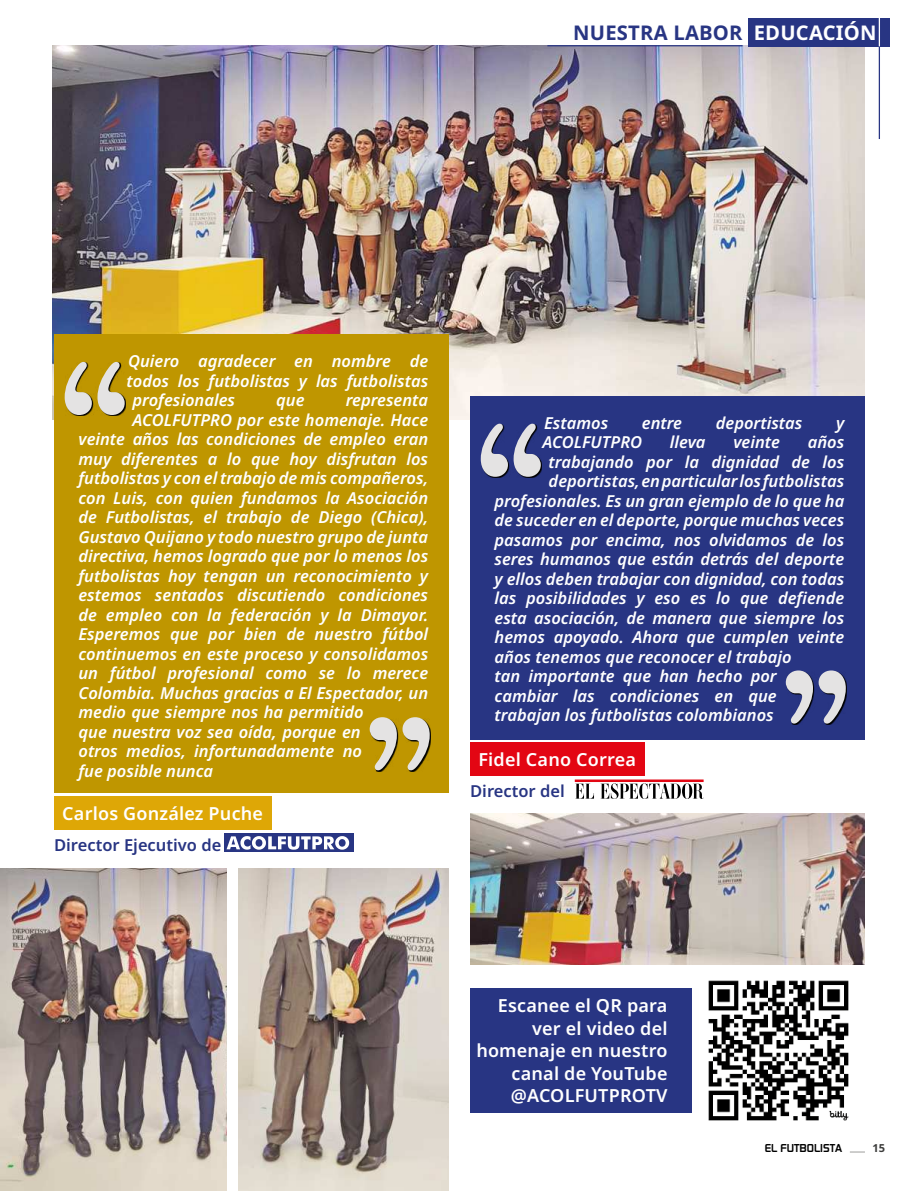
<style>
.page{position:relative;width:919px;height:1191px;background:#fff}
.page>*{position:absolute;margin:0;border:0;box-sizing:border-box;transform-origin:0 0}
.t1{font:700 20.25px "Noto Sans";letter-spacing:.01em;color:#283583}
.t2{font:600 18px/22.5px "Noto Sans";letter-spacing:.01em;color:#fff;text-align:right}
.t3{font:italic 600 16.5px "Noto Sans";color:#fff}
.t4{font:600 16.5px "Noto Sans";color:#283583}
.t5{font:700 11.1px "Noto Sans";color:#3c3c3b}
.t6{font:700 10.2px "Sol Pro";color:#000}
.s1{color:#fff}
</style>
<div class="page">
<svg style="left:850px;top:1151px;width:14px;height:1px"></svg>
<img style="left:53px;top:45px;width:811px;height:374px">
<div style="left:748px;top:18px;width:141px;height:28px;background:#283583"></div>
<hr style="left:547px;top:45px;width:195px;height:1px;background:#283583">
<hr style="left:878px;top:46px;width:1px;height:93px;background:#283583">
<hr style="left:878px;top:0;width:1px;height:46px;background:#fff">
<div style="left:470px;top:988px;width:232px;height:125px;background:#283583"></div>
<img style="left:692px;top:964px;width:172px;height:157px">
<img style="left:0;top:868px;width:226px;height:323px">
<img style="left:238px;top:868px;width:211px;height:323px">
<div style="left:54px;top:334px;width:395px;height:458px;background:#bf9600"></div>
<div style="left:470px;top:396px;width:394px;height:343px;background:#283583"></div>
<svg style="left:74px;top:398px;width:52px;height:18px"></svg>
<svg style="left:65px;top:362px;width:60px;height:53px"></svg>
<svg style="left:490px;top:459px;width:51px;height:19px"></svg>
<svg style="left:480px;top:424px;width:60px;height:53px"></svg>
<svg style="left:375px;top:725px;width:55px;height:46px"></svg>
<svg style="left:369px;top:717px;width:60px;height:53px"></svg>
<svg style="left:791px;top:679px;width:55px;height:45px"></svg>
<svg style="left:785px;top:670px;width:60px;height:53px"></svg>
<div style="left:54px;top:796px;width:217px;height:33px;background:#dea706"></div>
<div style="left:470px;top:742px;width:174px;height:33px;background:#e30613"></div>
<svg style="left:224px;top:833px;width:129px;height:18px"></svg>
<svg style="left:226px;top:836px;width:123px;height:13px"></svg>
<svg style="left:575px;top:783px;width:19px;height:15px"></svg>
<svg style="left:600px;top:783px;width:103px;height:16px"></svg>
<hr style="left:574px;top:779px;width:129px;height:3px;background:#e30613">
<img style="left:470px;top:813px;width:394px;height:151px">
<p class="t1" style="left:573px;top:21px;width:305px">NUESTRA LABOR <span class="s1">EDUCACIÓN</span></p>
<p class="t3" style="left:128px;top:354px;width:301px">Quiero agradecer en nombre de</p>
<p class="t3" style="left:126px;top:374px;width:303px">todos los futbolistas y las futbolistas</p>
<p class="t3" style="left:132px;top:393px;width:104px">profesionales</p>
<p class="t3" style="left:276px;top:393px;width:30px">que</p>
<p class="t3" style="left:346px;top:393px;width:84px">representa</p>
<p class="t3" style="left:132px;top:413px;width:297px">ACOLFUTPRO por este homenaje. Hace</p>
<p class="t3" style="left:78px;top:432px;width:351px">veinte años las condiciones de empleo eran</p>
<p class="t3" style="left:78px;top:452px;width:351px">muy diferentes a lo que hoy disfrutan los</p>
<p class="t3" style="left:78px;top:471px;width:351px">futbolistas y con el trabajo de mis compañeros,</p>
<p class="t3" style="left:78px;top:491px;width:351px">con Luis, con quien fundamos la Asociación</p>
<p class="t3" style="left:78px;top:510px;width:351px">de Futbolistas, el trabajo de Diego (Chica),</p>
<p class="t3" style="left:78px;top:530px;width:351px">Gustavo Quijano y todo nuestro grupo de junta</p>
<p class="t3" style="left:78px;top:549px;width:351px">directiva, hemos logrado que por lo menos los</p>
<p class="t3" style="left:78px;top:569px;width:351px">futbolistas hoy tengan un reconocimiento y</p>
<p class="t3" style="left:78px;top:588px;width:351px">estemos sentados discutiendo condiciones</p>
<p class="t3" style="left:78px;top:608px;width:351px">de empleo con la federación y la Dimayor.</p>
<p class="t3" style="left:78px;top:627px;width:351px">Esperemos que por bien de nuestro fútbol</p>
<p class="t3" style="left:78px;top:647px;width:351px">continuemos en este proceso y consolidamos</p>
<p class="t3" style="left:78px;top:666px;width:351px">un fútbol profesional como se lo merece</p>
<p class="t3" style="left:78px;top:686px;width:351px">Colombia. Muchas gracias a El Espectador, un</p>
<p class="t3" style="left:78px;top:705px;width:287px">medio que siempre nos ha permitido</p>
<p class="t3" style="left:78px;top:725px;width:284px">que nuestra voz sea oída, porque en</p>
<p class="t3" style="left:78px;top:744px;width:285px">otros medios, infortunadamente no</p>
<p class="t3" style="left:78px;top:764px;width:136px">fue posible nunca</p>
<p class="t2" style="left:62px;top:803px;width:202px">Carlos González Puche</p>
<p class="t4" style="left:54px;top:838px;width:169px">Director Ejecutivo de</p>
<p class="t3" style="left:544px;top:416px;width:66px">Estamos</p>
<p class="t3" style="left:642px;top:416px;width:42px">entre</p>
<p class="t3" style="left:715px;top:416px;width:88px">deportistas</p>
<p class="t3" style="left:836px;top:416px;width:10px">y</p>
<p class="t3" style="left:542px;top:436px;width:101px">ACOLFUTPRO</p>
<p class="t3" style="left:670px;top:436px;width:37px">lleva</p>
<p class="t3" style="left:733px;top:436px;width:48px">veinte</p>
<p class="t3" style="left:807px;top:436px;width:38px">años</p>
<p class="t3" style="left:548px;top:455px;width:297px">trabajando por la dignidad de los</p>
<p class="t3" style="left:548px;top:475px;width:297px">deportistas, en particular los futbolistas</p>
<p class="t3" style="left:494px;top:494px;width:351px">profesionales. Es un gran ejemplo de lo que ha</p>
<p class="t3" style="left:494px;top:514px;width:351px">de suceder en el deporte, porque muchas veces</p>
<p class="t3" style="left:494px;top:533px;width:351px">pasamos por encima, nos olvidamos de los</p>
<p class="t3" style="left:494px;top:553px;width:351px">seres humanos que están detrás del deporte</p>
<p class="t3" style="left:494px;top:572px;width:351px">y ellos deben trabajar con dignidad, con todas</p>
<p class="t3" style="left:494px;top:587px;width:351px">las posibilidades y eso es lo que de昀椀ende</p>
<p class="t3" style="left:494px;top:611px;width:351px">esta asociación, de manera que siempre los</p>
<p class="t3" style="left:494px;top:631px;width:351px">hemos apoyado. Ahora que cumplen veinte</p>
<p class="t3" style="left:494px;top:650px;width:299px">años tenemos que reconocer el trabajo</p>
<p class="t3" style="left:494px;top:670px;width:283px">tan importante que han hecho por</p>
<p class="t3" style="left:494px;top:689px;width:283px">cambiar las condiciones en que</p>
<p class="t3" style="left:494px;top:709px;width:281px">trabajan los futbolistas colombianos</p>
<p class="t2" style="left:478px;top:749px;width:159px">Fidel Cano Correa</p>
<p class="t4" style="left:470px;top:784px;width:96px">Director del</p>
<p class="t2" style="left:476px;top:996px;width:193px">Escanee el QR para ver el video del homenaje en nuestro canal de YouTube @ACOLFUTPROTV</p>
<p class="t6" style="left:764px;top:1142px;width:79px">EL FUTBOLISTA</p>
<p class="t5" style="left:872px;top:1142px;width:14px">15</p>
</div>
